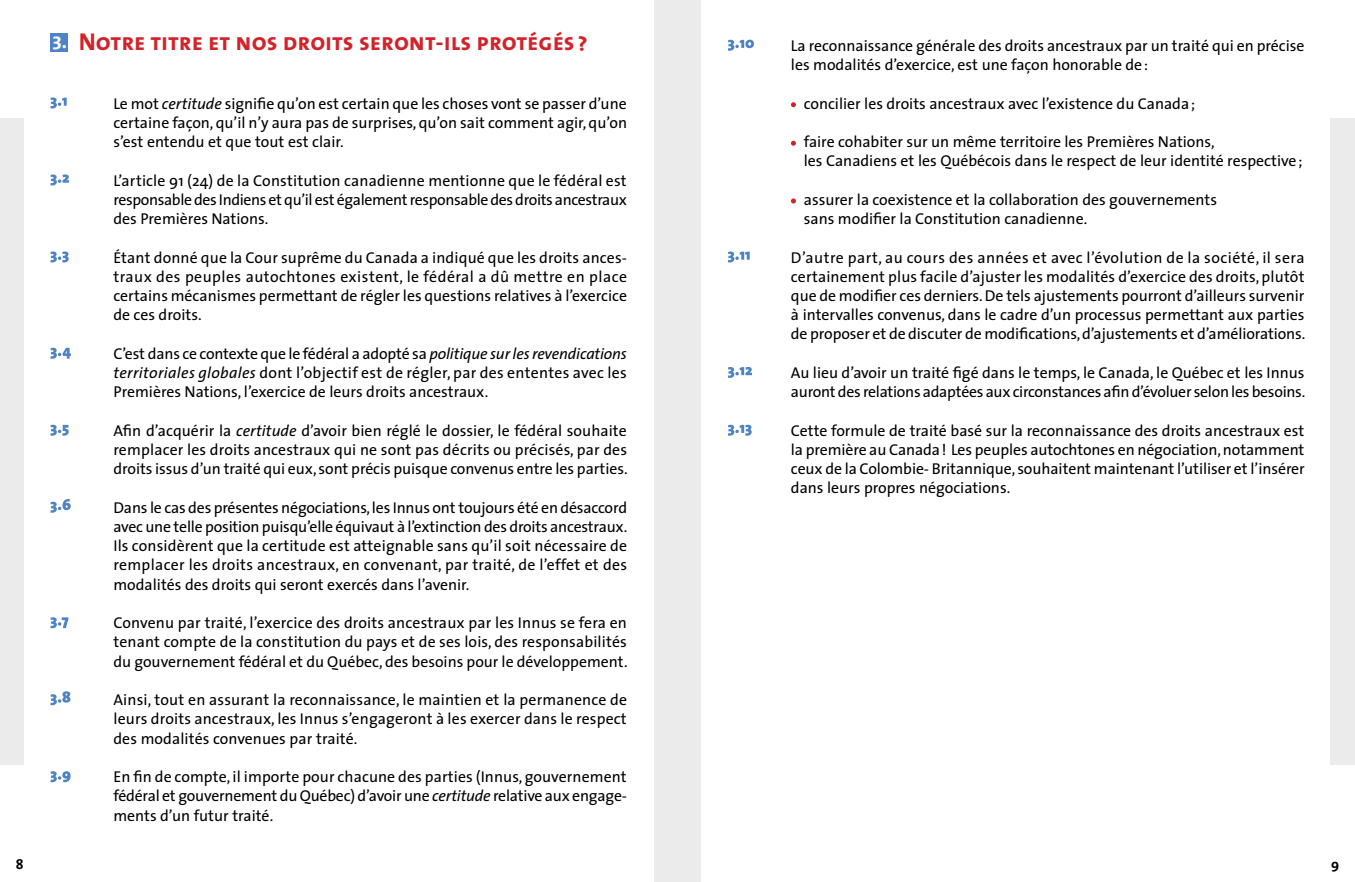
<style>
.page{position:relative;width:1355px;height:882px;background:#fff}
.page>*{position:absolute;margin:0;border:0;box-sizing:border-box;transform-origin:0 0}
.t1{font:24.5px "The Sans Bold Caps";color:#d2232a}
.t2{font:15.75px/19.2px "The Sans";color:#000;text-align:justify}
.t3{font:700 14px "The Sans";color:#000}
.s1{font-family:"The Mix";font-weight:700;font-size:18.38px;color:#fff}
.s2{font-family:"The Mix";font-weight:700;font-size:20.47px;color:#fff}
.s3{font-style:italic}
</style>
<div class="page">
<div style="left:654px;top:0;width:23px;height:882px;background:#ebebec"></div>
<div style="left:677px;top:0;width:24px;height:882px;background:#ebebec"></div>
<svg style="left:728px;top:40px;width:26px;height:11px"></svg>
<svg style="left:791px;top:102px;width:5px;height:5px"></svg>
<svg style="left:791px;top:141px;width:5px;height:5px"></svg>
<svg style="left:791px;top:198px;width:5px;height:5px"></svg>
<svg style="left:728px;top:252px;width:21px;height:10px"></svg>
<svg style="left:728px;top:367px;width:24px;height:11px"></svg>
<svg style="left:728px;top:425px;width:23px;height:11px"></svg>
<div style="left:50px;top:33px;width:18px;height:18px;background:#4f84c4"></div>
<svg style="left:50px;top:98px;width:17px;height:10px"></svg>
<svg style="left:50px;top:174px;width:19px;height:11px"></svg>
<svg style="left:50px;top:252px;width:19px;height:10px"></svg>
<svg style="left:50px;top:348px;width:21px;height:11px"></svg>
<svg style="left:50px;top:425px;width:19px;height:11px"></svg>
<svg style="left:50px;top:499px;width:21px;height:14px"></svg>
<svg style="left:50px;top:617px;width:18px;height:11px"></svg>
<svg style="left:50px;top:691px;width:20px;height:14px"></svg>
<svg style="left:50px;top:771px;width:21px;height:11px"></svg>
<div style="left:1330px;top:118px;width:24px;height:647px;background:#ebebec"></div>
<div style="left:0;top:118px;width:24px;height:647px;background:#ebebec"></div>
<h1 class="t1" style="left:52px;top:21px;width:536px"><span class="s1">3</span><span class="s2">.</span> Notre titre et nos droits seront-ils protégés ?</h1>
<p class="t2" style="left:113px;top:93px;width:515px">Le mot <span class="s3">certitude</span> signifie qu’on est certain que les choses vont se passer d’une certaine façon, qu’il n’y aura pas de surprises, qu’on sait comment agir, qu’on s’est entendu et que tout est clair.</p>
<p class="t2" style="left:113px;top:170px;width:515px">L’article 91 (24) de la Constitution canadienne mentionne que le fédéral est responsable des Indiens et qu’il est également responsable des droits ancestraux des Premières Nations.</p>
<p class="t2" style="left:113px;top:247px;width:515px">Étant donné que la Cour suprême du Canada a indiqué que les droits ances&shy;traux des peuples autochtones existent, le fédéral a dû mettre en place certains mécanismes permettant de régler les questions relatives à l’exercice de ces droits.</p>
<p class="t2" style="left:113px;top:343px;width:515px">C’est dans ce contexte que le fédéral a adopté sa <span class="s3">politique sur les revendications territoriales globales</span> dont l’objectif est de régler, par des ententes avec les Premières Nations, l’exercice de leurs droits ancestraux.</p>
<p class="t2" style="left:113px;top:420px;width:516px">Afin d’acquérir la <span class="s3">certitude</span> d’avoir bien réglé le dossier, le fédéral souhaite remplacer les droits ancestraux qui ne sont pas décrits ou précisés, par des droits issus d’un traité qui eux, sont précis puisque convenus entre les parties.</p>
<p class="t2" style="left:113px;top:497px;width:515px">Dans le cas des présentes négociations, les Innus ont toujours été en désaccord avec une telle position puisqu’elle équivaut à l’extinction des droits ancestraux.<br>Ils considèrent que la certitude est atteignable sans qu’il soit nécessaire de remplacer les droits ancestraux, en convenant, par traité, de l’effet et des modalités des droits qui seront exercés dans l’avenir.</p>
<p class="t2" style="left:113px;top:613px;width:516px">Convenu par traité, l’exercice des droits ancestraux par les Innus se fera en tenant compte de la constitution du pays et de ses lois, des responsabilités du gouvernement fédéral et du Québec, des besoins pour le développement.</p>
<p class="t2" style="left:113px;top:690px;width:515px">Ainsi, tout en assurant la reconnaissance, le maintien et la permanence de leurs droits ancestraux, les Innus s’engageront à les exercer dans le respect des modalités convenues par traité.</p>
<p class="t2" style="left:113px;top:767px;width:515px">En fin de compte, il importe pour chacune des parties (Innus, gouvernement fédéral et gouvernement du Québec) d’avoir une <span class="s3">certitude</span> relative aux engage&shy;ments d’un futur traité.</p>
<p class="t2" style="left:791px;top:35px;width:515px">La reconnaissance générale des droits ancestraux par un traité qui en précise les modalités d’exercice, est une façon honorable de:</p>
<p class="t2" style="left:804px;top:93px;width:393px">concilier les droits ancestraux avec l’existence du Canada;</p>
<p class="t2" style="left:804px;top:132px;width:500px">faire cohabiter sur un même territoire les Premières Nations,<br>les Canadiens et les Québécois dans le respect de leur identité respective;</p>
<p class="t2" style="left:804px;top:189px;width:415px">assurer la coexistence et la collaboration des gouvernements sans modifier la Constitution canadienne.</p>
<p class="t2" style="left:791px;top:247px;width:516px">D’autre part, au cours des années et avec l’évolution de la société, il sera certainement plus facile d’ajuster les modalités d’exercice des droits, plutôt que de modifier ces derniers. De tels ajustements pourront d’ailleurs survenir à intervalles convenus, dans le cadre d’un processus permettant aux parties de proposer et de discuter de modifications, d’ajustements et d’améliorations.</p>
<p class="t2" style="left:791px;top:363px;width:516px">Au lieu d’avoir un traité figé dans le temps, le Canada, le Québec et les Innus auront des relations adaptées aux circonstances afin d’évoluer selon les besoins.</p>
<p class="t2" style="left:791px;top:420px;width:515px">Cette formule de traité basé sur la reconnaissance des droits ancestraux est la première au Canada! Les peuples autochtones en négociation, notamment ceux de la Colombie- Britannique, souhaitent maintenant l’utiliser et l’insérer dans leurs propres négociations.</p>
<p class="t3" style="left:16px;top:853px;width:9px">8</p>
<p class="t3" style="left:1331px;top:853px;width:10px">9</p>
</div>
